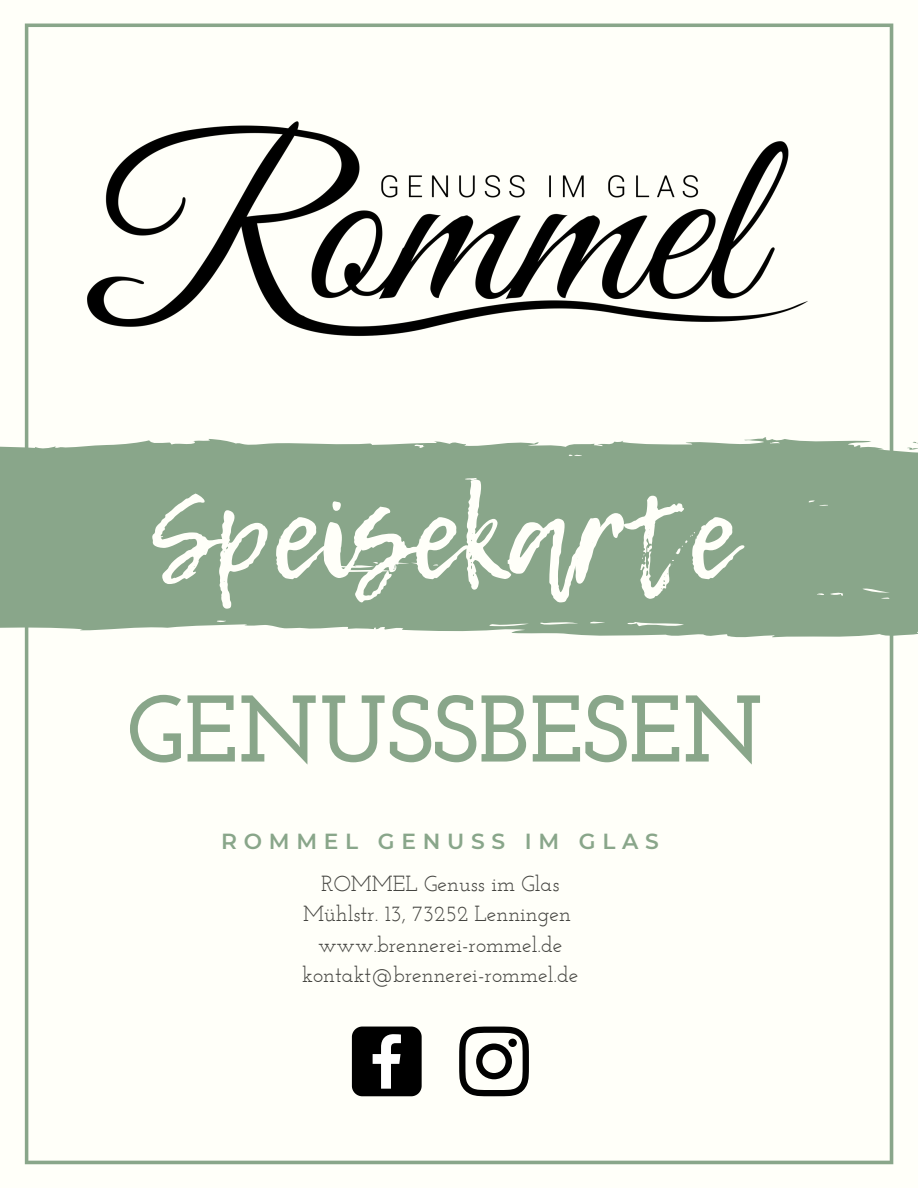
<style>
.page{position:relative;width:918px;height:1188px;background:#fffff9}
.page>*{position:absolute;margin:0;border:0;box-sizing:border-box;transform-origin:0 0}
.t1{font:120px "Lemon Tuesday";color:#fffff9}
.t2{font:700 94.5px "Josefin Slab";color:#89a68a}
.t3{font:21.75px/30.3px "Josefin Slab";color:#444440;text-align:center}
.t4{font:600 21.75px "Montserrat";letter-spacing:.31em;color:#89a68a}
</style>
<div class="page">
<svg style="left:25px;top:638px;width:868px;height:526px"></svg>
<div style="left:0;top:515px;width:918px;height:123px;background:#89a68a"></div>
<svg style="left:352px;top:1027px;width:70px;height:69px"></svg>
<svg style="left:459px;top:1027px;width:70px;height:69px"></svg>
<div style="left:508px;top:1039px;width:9px;height:8px;background:#010101;border-radius:50%"></div>
<img style="left:0;top:23px;width:918px;height:492px">
<h1 class="t1" style="left:151px;top:447px;width:585px">Speisekarte</h1>
<h2 class="t2" style="left:127px;top:691px;width:638px">GENUSSBESEN</h2>
<p class="t4" style="left:221px;top:828px;width:439px">ROMMEL GENUSS IM GLAS</p>
<p class="t3" style="left:302px;top:870px;width:278px">ROMMEL Genuss im Glas<br>Mühlstr. 13, 73252 Lenningen www.brennerei-rommel.de kontakt@brennerei-rommel.de</p>
</div>
